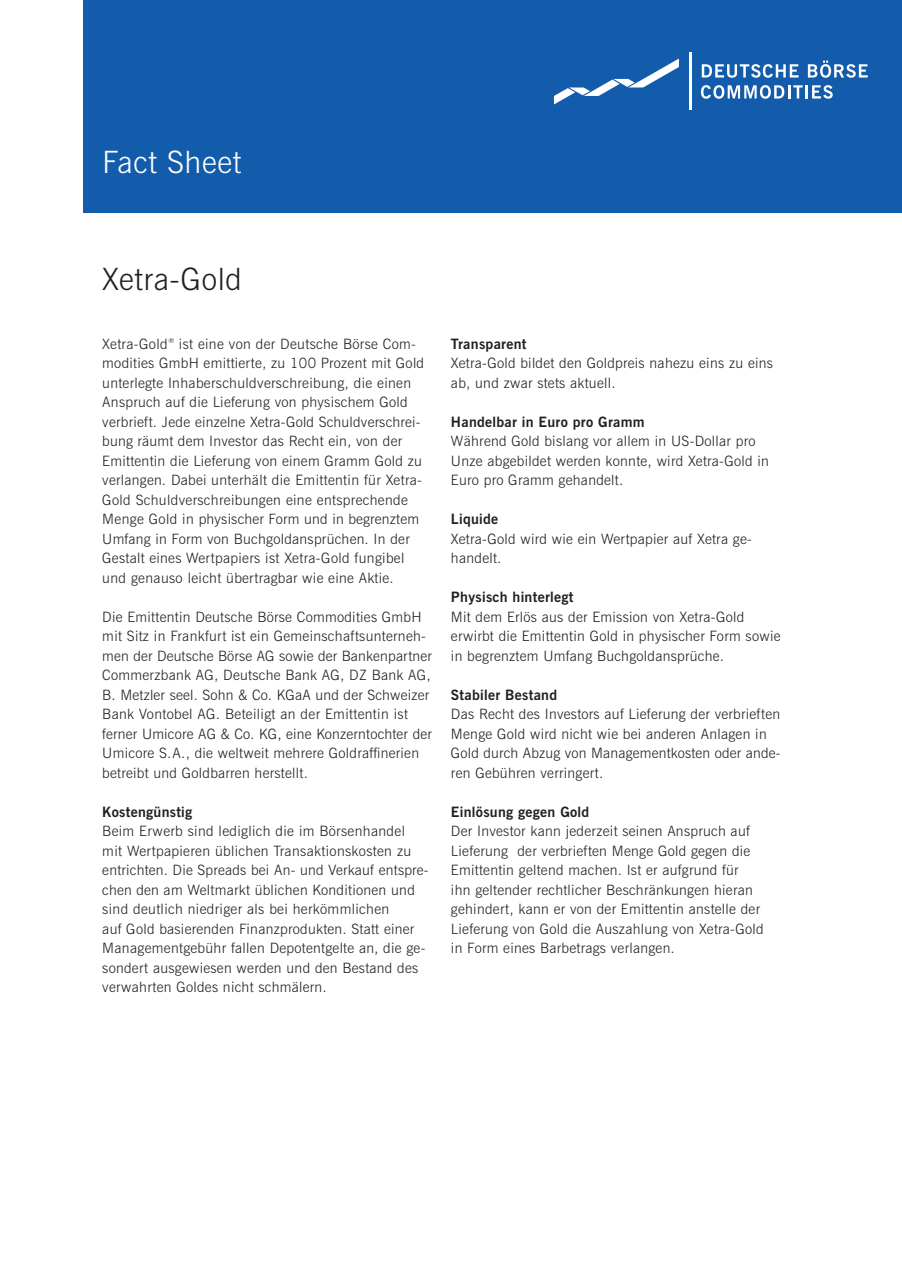
<style>
.page{position:relative;width:902px;height:1272px;background:#fff}
.page>*{position:absolute;margin:0;border:0;box-sizing:border-box;transform-origin:0 0}
.t1{font:300 30.75px "News Gothic BT";letter-spacing:.02em;color:#231f20}
.t2{font:300 30.75px "News Gothic BT";letter-spacing:.02em;color:#fff}
.t3{font:300 14.25px/19.5px "News Gothic BT";letter-spacing:.02em;color:#231f20}
.t4{font:700 14.25px "News Gothic BT";letter-spacing:.02em;color:#231f20}
</style>
<div class="page">
<div style="left:83px;top:0;width:819px;height:213px;background:#135cab"></div>
<svg style="left:701px;top:85px;width:132px;height:14px"></svg>
<svg style="left:702px;top:64px;width:97px;height:14px"></svg>
<svg style="left:808px;top:61px;width:60px;height:17px"></svg>
<svg style="left:554px;top:59px;width:125px;height:45px"></svg>
<hr style="left:689px;top:53px;width:2px;height:57px;background:#fff">
<h1 class="t2" style="left:102px;top:144px;width:140px">Fact Sheet</h1>
<h1 class="t1" style="left:102px;top:261px;width:141px">Xetra-Gold</h1>
<p class="t3" style="left:102px;top:334px;width:323px">Xetra-Gold<sup>®</sup> ist eine von der Deutsche Börse Com&shy;modities GmbH emittierte, zu 100 Prozent mit Gold unterlegte Inhaberschuldverschreibung, die einen Anspruch auf die Lieferung von physischem Gold verbrieft. Jede einzelne Xetra-Gold Schuldverschrei&shy;bung räumt dem Investor das Recht ein, von der Emittentin die Lieferung von einem Gramm Gold zu verlangen. Dabei unterhält die Emittentin für Xetra-Gold Schuldverschreibungen eine entsprechende Menge Gold in physischer Form und in begrenztem Umfang in Form von Buchgoldansprüchen. In der Gestalt eines Wertpapiers ist Xetra-Gold fungibel und genauso leicht übertragbar wie eine Aktie.</p>
<p class="t3" style="left:102px;top:607px;width:331px">Die Emittentin Deutsche Börse Commodities GmbH mit Sitz in Frankfurt ist ein Gemeinschaftsunterneh&shy;men der Deutsche Börse AG sowie der Bankenpartner Commerzbank AG, Deutsche Bank AG, DZ Bank AG, B. Metzler seel. Sohn &amp; Co. KGaA und der Schweizer Bank Vontobel AG. Beteiligt an der Emittentin ist ferner Umicore AG &amp; Co. KG, eine Konzerntochter der Umicore S.A., die weltweit mehrere Goldraffinerien betreibt und Goldbarren herstellt.</p>
<p class="t4" style="left:102px;top:803px;width:91px">Kostengünstig</p>
<p class="t3" style="left:102px;top:821px;width:328px">Beim Erwerb sind lediglich die im Börsenhandel<br>mit Wertpapieren üblichen Transaktionskosten zu entrichten. Die Spreads bei An- und Verkauf entspre&shy;chen den am Weltmarkt üblichen Konditionen und sind deutlich niedriger als bei herkömmlichen<br>auf Gold basierenden Finanzprodukten. Statt einer Managementgebühr fallen Depotentgelte an, die ge&shy;sondert ausgewiesen werden und den Bestand des verwahrten Goldes nicht schmälern.</p>
<p class="t4" style="left:451px;top:335px;width:77px">Transparent</p>
<p class="t3" style="left:451px;top:353px;width:324px">Xetra-Gold bildet den Goldpreis nahezu eins zu eins ab, und zwar stets aktuell.</p>
<p class="t4" style="left:451px;top:413px;width:195px">Handelbar in Euro pro Gramm</p>
<p class="t3" style="left:451px;top:431px;width:320px">Während Gold bislang vor allem in US-Dollar pro<br>Unze abgebildet werden konnte, wird Xetra-Gold in<br>Euro pro Gramm gehandelt.</p>
<p class="t4" style="left:451px;top:510px;width:49px">Liquide</p>
<p class="t3" style="left:451px;top:529px;width:302px">Xetra-Gold wird wie ein Wertpapier auf Xetra ge&shy;handelt.</p>
<p class="t4" style="left:451px;top:588px;width:124px">Physisch hinterlegt</p>
<p class="t3" style="left:451px;top:607px;width:331px">Mit dem Erlös aus der Emission von Xetra-Gold erwirbt die Emittentin Gold in physischer Form sowie in begrenztem Umfang Buchgoldansprüche.</p>
<p class="t4" style="left:451px;top:686px;width:108px">Stabiler Bestand</p>
<p class="t3" style="left:451px;top:704px;width:331px">Das Recht des Investors auf Lieferung der verbrieften Menge Gold wird nicht wie bei anderen Anlagen in Gold durch Abzug von Managementkosten oder ande&shy;ren Gebühren verringert.</p>
<p class="t4" style="left:451px;top:803px;width:140px">Einlösung gegen Gold</p>
<p class="t3" style="left:451px;top:821px;width:314px">Der Investor kann jederzeit seinen Anspruch auf Lieferung der verbrieften Menge Gold gegen die Emittentin geltend machen. Ist er aufgrund für<br>ihn geltender rechtlicher Beschränkungen hieran gehindert, kann er von der Emittentin anstelle der Lieferung von Gold die Auszahlung von Xetra-Gold in Form eines Barbetrags verlangen.</p>
</div>
